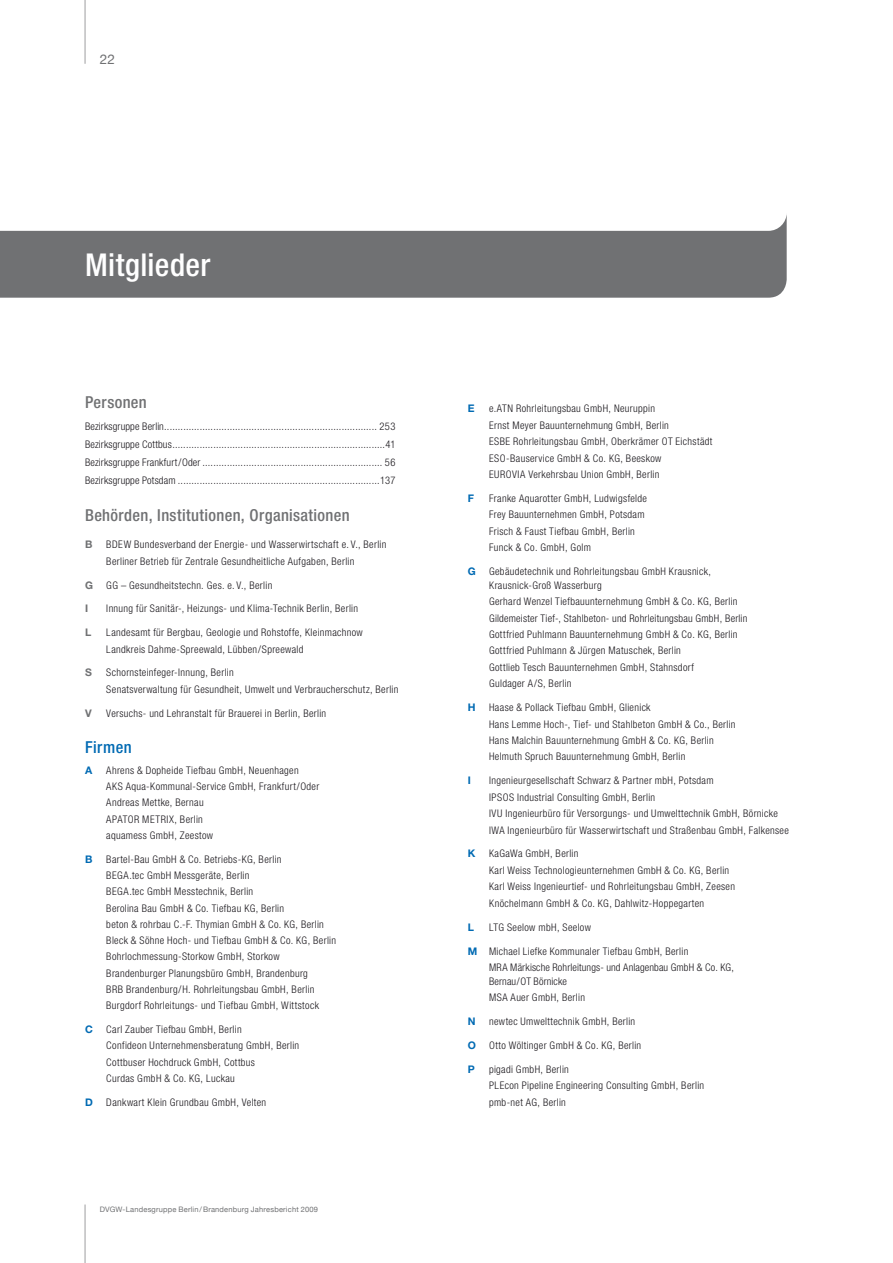
<style>
.page{position:relative;width:893px;height:1263px;background:#fff}
.page>*{position:absolute;margin:0;border:0;box-sizing:border-box;transform-origin:0 0}
.t1{font:500 condensed 31.5px "Helvetica Neue";letter-spacing:.015em;color:#fff}
.t2{font:500 condensed 16.5px "Helvetica Neue";letter-spacing:.02em;color:#707173}
.t3{font:500 condensed 16.5px "Helvetica Neue";letter-spacing:.03em;color:#006ab3}
.t4{font:13.5px "Helvetica Neue";color:#707173}
.t5{font:300 condensed 10.5px/16.4px "Helvetica Neue";letter-spacing:.03em;color:#1a171c}
.t6{font:700 10.5px "Helvetica Neue";color:#006ab3}
.t7{font:700 10.5px "Helvetica Neue";color:#707173}
.t8{font:7.5px "Helvetica Neue";letter-spacing:.025em;color:#707173}
.s1{font-weight:700;font-stretch:normal;color:#006ab3}
</style>
<div class="page">
<svg style="left:0;top:214px;width:787px;height:84px;fill:#707173"></svg>
<hr style="left:85px;top:0;width:1px;height:64px;background:#9d9ea0">
<hr style="left:85px;top:1204px;width:1px;height:59px;background:#9d9ea0">
<p class="t4" style="left:100px;top:51px;width:16px">22</p>
<h1 class="t1" style="left:85px;top:246px;width:127px">Mitglieder</h1>
<h2 class="t2" style="left:85px;top:392px;width:63px">Personen</h2>
<p class="t5" style="left:85px;top:418px;width:83px">Bezirksgruppe Berlin...............................................................................</p>
<p class="t5" style="left:379px;top:418px;width:18px">253</p>
<p class="t5" style="left:85px;top:436px;width:91px">Bezirksgruppe Cottbus...............................................................................</p>
<p class="t5" style="left:385px;top:436px;width:12px">41</p>
<p class="t5" style="left:85px;top:454px;width:120px">Bezirksgruppe Frankfurt/Oder...................................................................</p>
<p class="t5" style="left:385px;top:454px;width:12px">56</p>
<p class="t5" style="left:85px;top:472px;width:95px">Bezirksgruppe Potsdam...........................................................................</p>
<p class="t5" style="left:380px;top:472px;width:17px">137</p>
<h2 class="t2" style="left:85px;top:506px;width:266px">Behörden, Institutionen, Organisationen</h2>
<p class="t7" style="left:85px;top:538px;width:9px">B</p>
<p class="t5" style="left:106px;top:536px;width:282px">BDEW Bundesverband der Energie- und Wasserwirtschaft e. V., Berlin<br>Berliner Betrieb für Zentrale Gesundheitliche Aufgaben, Berlin</p>
<p class="t7" style="left:85px;top:578px;width:9px">G</p>
<p class="t5" style="left:106px;top:577px;width:168px">GG – Gesundheitstechn. Ges. e. V., Berlin</p>
<p class="t7" style="left:85px;top:602px;width:5px">I</p>
<p class="t5" style="left:106px;top:600px;width:253px">Innung für Sanitär-, Heizungs- und Klima-Technik Berlin, Berlin</p>
<p class="t7" style="left:85px;top:626px;width:8px">L</p>
<p class="t5" style="left:106px;top:624px;width:258px">Landesamt für Bergbau, Geologie und Rohstoffe, Kleinmachnow<br>Landkreis Dahme-Spreewald, Lübben/Spreewald</p>
<p class="t7" style="left:85px;top:666px;width:8px">S</p>
<p class="t5" style="left:106px;top:664px;width:294px">Schornsteinfeger-Innung, Berlin<br>Senatsverwaltung für Gesundheit, Umwelt und Verbraucherschutz, Berlin</p>
<p class="t7" style="left:85px;top:706px;width:8px">V</p>
<p class="t5" style="left:106px;top:705px;width:221px">Versuchs- und Lehranstalt für Brauerei in Berlin, Berlin</p>
<h2 class="t3" style="left:85px;top:737px;width:48px">Firmen</h2>
<p class="t6" style="left:85px;top:763px;width:9px">A</p>
<p class="t5" style="left:106px;top:762px;width:215px">Ahrens &amp; Dopheide Tiefbau GmbH, Neuenhagen<br>AKS Aqua-Kommunal-Service GmbH, Frankfurt/Oder<br>Andreas Mettke, Bernau<br>APATOR METRIX, Berlin<br>aquamess GmbH, Zeestow</p>
<p class="t6" style="left:85px;top:852px;width:9px">B</p>
<p class="t5" style="left:106px;top:851px;width:231px">Bartel-Bau GmbH &amp; Co. Betriebs-KG, Berlin<br>BEGA.tec GmbH Messgeräte, Berlin<br>BEGA.tec GmbH Messtechnik, Berlin<br>Berolina Bau GmbH &amp; Co. Tiefbau KG, Berlin<br>beton &amp; rohrbau C.-F. Thymian GmbH &amp; Co. KG, Berlin Bleck &amp; Söhne Hoch- und Tiefbau GmbH &amp; Co. KG, Berlin Bohrlochmessung-Storkow GmbH, Storkow Brandenburger Planungsbüro GmbH, Brandenburg<br>BRB Brandenburg/H. Rohrleitungsbau GmbH, Berlin Burgdorf Rohrleitungs- und Tiefbau GmbH, Wittstock</p>
<p class="t6" style="left:85px;top:1023px;width:9px">C</p>
<p class="t5" style="left:106px;top:1021px;width:194px">Carl Zauber Tiefbau GmbH, Berlin<br>Confideon Unternehmensberatung GmbH, Berlin Cottbuser Hochdruck GmbH, Cottbus<br>Curdas GmbH &amp; Co. KG, Luckau</p>
<p class="t6" style="left:85px;top:1095px;width:9px">D</p>
<p class="t5" style="left:106px;top:1093px;width:161px">Dankwart Klein Grundbau GmbH, Velten</p>
<p class="t8" style="left:100px;top:1205px;width:220px">DVGW-Landesgruppe Berlin/Brandenburg Jahresbericht 2009</p>
<p class="t6" style="left:468px;top:402px;width:8px">E</p>
<p class="t5" style="left:489px;top:400px;width:225px">e.ATN Rohrleitungsbau GmbH, Neuruppin<br>Ernst Meyer Bauunternehmung GmbH, Berlin<br>ESBE Rohrleitungsbau GmbH, Oberkrämer OT Eichstädt ESO-Bauservice GmbH &amp; Co. KG, Beeskow<br>EUROVIA Verkehrsbau Union GmbH, Berlin</p>
<p class="t6" style="left:468px;top:492px;width:8px">F</p>
<p class="t5" style="left:489px;top:490px;width:159px">Franke Aquarotter GmbH, Ludwigsfelde<br>Frey Bauunternehmen GmbH, Potsdam<br>Frisch &amp; Faust Tiefbau GmbH, Berlin<br>Funck &amp; Co. GmbH, Golm</p>
<p class="t6" style="left:468px;top:565px;width:9px">G</p>
<p class="t5" style="left:489px;top:564px;width:224px;line-height:13.6px">Gebäudetechnik und Rohrleitungsbau GmbH Krausnick,<br>Krausnick-Groß Wasserburg</p>
<p class="t5" style="left:489px;top:593px;width:260px">Gerhard Wenzel Tiefbauunternehmung GmbH &amp; Co. KG, Berlin Gildemeister Tief-, Stahlbeton- und Rohrleitungsbau GmbH, Berlin Gottfried Puhlmann Bauunternehmung GmbH &amp; Co. KG, Berlin Gottfried Puhlmann &amp; Jürgen Matuschek, Berlin<br>Gottlieb Tesch Bauunternehmen GmbH, Stahnsdorf<br>Guldager A/S, Berlin</p>
<p class="t6" style="left:468px;top:701px;width:9px">H</p>
<p class="t5" style="left:489px;top:699px;width:248px">Haase &amp; Pollack Tiefbau GmbH, Glienick<br>Hans Lemme Hoch-, Tief- und Stahlbeton GmbH &amp; Co., Berlin Hans Malchin Bauunternehmung GmbH &amp; Co. KG, Berlin Helmuth Spruch Bauunternehmung GmbH, Berlin</p>
<p class="t6" style="left:468px;top:774px;width:5px">I</p>
<p class="t5" style="left:489px;top:772px;width:301px">Ingenieurgesellschaft Schwarz &amp; Partner mbH, Potsdam<br>IPSOS Industrial Consulting GmbH, Berlin<br>IVU Ingenieurbüro für Versorgungs- und Umwelttechnik GmbH, Börnicke IWA Ingenieurbüro für Wasserwirtschaft und Straßenbau GmbH, Falkensee</p>
<p class="t6" style="left:468px;top:847px;width:9px">K</p>
<p class="t5" style="left:489px;top:845px;width:247px">KaGaWa GmbH, Berlin<br>Karl Weiss Technologieunternehmen GmbH &amp; Co. KG, Berlin Karl Weiss Ingenieurtief- und Rohrleitungsbau GmbH, Zeesen Knöchelmann GmbH &amp; Co. KG, Dahlwitz-Hoppegarten</p>
<p class="t6" style="left:468px;top:920px;width:8px">L</p>
<p class="t5" style="left:489px;top:918px;width:103px">LTG Seelow mbH, Seelow</p>
<p class="t5" style="left:489px;top:942px;width:246px;text-indent:-21px"><span class="s1">M</span> Michael Liefke Kommunaler Tiefbau GmbH, Berlin<br>MRA Märkische Rohrleitungs- und Anlagenbau GmbH &amp; Co. KG,</p>
<p class="t5" style="left:489px;top:972px;width:97px">Bernau/OT Börnicke<br>MSA Auer GmbH, Berlin</p>
<p class="t6" style="left:468px;top:1015px;width:9px">N</p>
<p class="t5" style="left:489px;top:1013px;width:148px">newtec Umwelttechnik GmbH, Berlin</p>
<p class="t5" style="left:468px;top:1037px;width:175px"><span class="s1">O</span> Otto Wöltinger GmbH &amp; Co. KG, Berlin</p>
<p class="t6" style="left:468px;top:1062px;width:9px">P</p>
<p class="t5" style="left:489px;top:1061px;width:217px">pigadi GmbH, Berlin<br>PLEcon Pipeline Engineering Consulting GmbH, Berlin pmb-net AG, Berlin</p>
</div>
